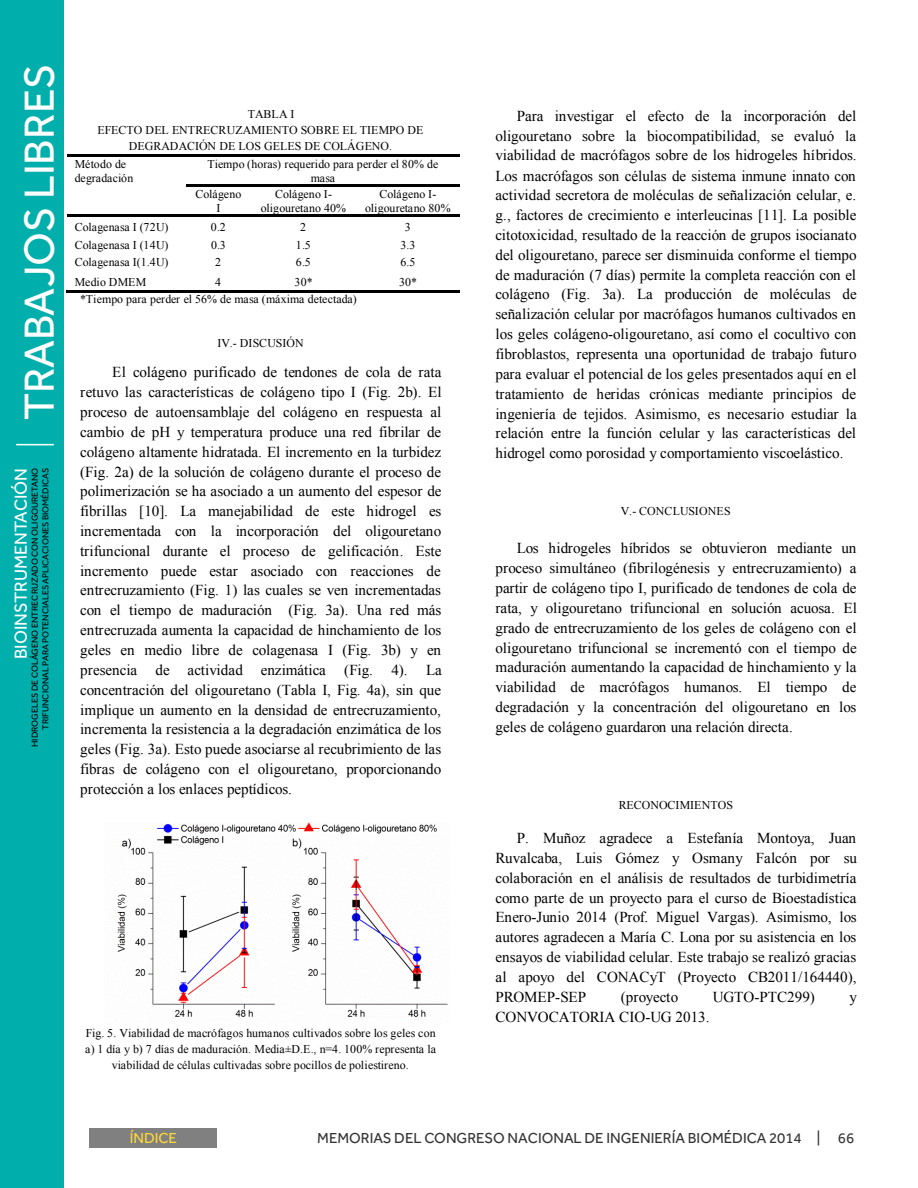
<style>
.page{position:relative;width:918px;height:1188px;background:#fff}
.page>*{position:absolute;margin:0;border:0;box-sizing:border-box;transform-origin:0 0}
.t1{font:43.5px "Effra";color:#fff}
.t2{font:18px "Effra";color:#fff}
.t3{font:15.15px/19.8px "Times New Roman";color:#000;text-align:justify}
.t4{font:15px "Effra";color:#333}
.t5{font:15px "Effra";color:#ffd839}
.t6{font:11.85px/13.6px "Times New Roman";letter-spacing:.005em;color:#000;text-align:center}
.t7{font:9px/10.8px "Effra";color:#000;text-align:right}
</style>
<div class="page">
<div style="left:89px;top:1128px;width:128px;height:20px;background:#808080"></div>
<div style="left:0;top:0;width:63px;height:1188px;background:#00afab"></div>
<hr style="left:16px;top:444px;width:38px;height:1px;background:#fff">
<hr style="left:67px;top:155px;width:120px;height:2px;background:#000">
<hr style="left:189px;top:155px;width:271px;height:2px;background:#000">
<hr style="left:187px;top:185px;width:64px;height:2px;background:#000">
<hr style="left:253px;top:185px;width:104px;height:2px;background:#000">
<hr style="left:359px;top:185px;width:101px;height:2px;background:#000">
<hr style="left:67px;top:214px;width:120px;height:3px;background:#000">
<hr style="left:189px;top:214px;width:62px;height:3px;background:#000">
<hr style="left:253px;top:214px;width:104px;height:3px;background:#000">
<hr style="left:359px;top:214px;width:101px;height:3px;background:#000">
<hr style="left:66px;top:290px;width:121px;height:3px;background:#000">
<hr style="left:188px;top:290px;width:63px;height:3px;background:#000">
<hr style="left:252px;top:290px;width:105px;height:3px;background:#000">
<hr style="left:358px;top:290px;width:102px;height:3px;background:#000">
<img style="left:117px;top:822px;width:331px;height:195px">
<p class="t1" style="left:14px;top:420px;width:358px;rotate:-90deg">TRABAJOS LIBRES</p>
<p class="t2" style="left:10px;top:659px;width:193px;rotate:-90deg">BIOINSTRUMENTACIÓN</p>
<p class="t7" style="left:29px;top:747px;width:280px;rotate:-90deg">HIDROGELES DE COLÁGENO ENTRECRUZADO CON OLIGOURETANO<br>TRIFUNCIONAL PARA POTENCIALES APLICACIONES BIOMÉDICAS</p>
<p class="t6" style="left:248px;top:107px;width:48px">TABLA I</p>
<p class="t6" style="left:98px;top:123px;width:327px">EFECTO DEL ENTRECRUZAMIENTO SOBRE EL TIEMPO DE</p>
<p class="t6" style="left:129px;top:139px;width:265px">DEGRADACIÓN DE LOS GELES DE COLÁGENO.</p>
<p class="t6" style="left:75px;top:157px;width:60px;text-align:left">Método de degradación</p>
<p class="t6" style="left:207px;top:157px;width:233px">Tiempo (horas) requerido para perder el 80% de masa</p>
<p class="t6" style="left:196px;top:187px;width:47px">Colágeno<br>I</p>
<p class="t6" style="left:261px;top:187px;width:87px">Colágeno I&shy;oligouretano 40%</p>
<p class="t6" style="left:365px;top:187px;width:87px">Colágeno I&shy;oligouretano 80%</p>
<p class="t6" style="left:75px;top:220px;width:95px">Colagenasa I (72U)</p>
<p class="t6" style="left:211px;top:220px;width:16px">0.2</p>
<p class="t6" style="left:300px;top:220px;width:7px">2</p>
<p class="t6" style="left:405px;top:220px;width:7px">3</p>
<p class="t6" style="left:75px;top:238px;width:95px">Colagenasa I (14U)</p>
<p class="t6" style="left:211px;top:238px;width:16px">0.3</p>
<p class="t6" style="left:296px;top:238px;width:16px">1.5</p>
<p class="t6" style="left:400px;top:238px;width:16px">3.3</p>
<p class="t6" style="left:75px;top:255px;width:95px">Colagenasa I(1.4U)</p>
<p class="t6" style="left:215px;top:255px;width:7px">2</p>
<p class="t6" style="left:296px;top:255px;width:16px">6.5</p>
<p class="t6" style="left:400px;top:255px;width:16px">6.5</p>
<p class="t6" style="left:75px;top:275px;width:73px">Medio DMEM</p>
<p class="t6" style="left:215px;top:275px;width:7px">4</p>
<p class="t6" style="left:295px;top:275px;width:20px">30*</p>
<p class="t6" style="left:399px;top:275px;width:20px">30*</p>
<p class="t6" style="left:80px;top:292px;width:278px">*Tiempo para perder el 56% de masa (máxima detectada)</p>
<p class="t6" style="left:217px;top:336px;width:88px">IV.- DISCUSIÓN</p>
<p class="t3" style="left:80px;top:362px;width:363px;text-indent:32px">El colágeno purificado de tendones de cola de rata retuvo las características de colágeno tipo I (Fig. 2b). El proceso de autoensamblaje del colágeno en respuesta al cambio de pH y temperatura produce una red fibrilar de colágeno altamente hidratada. El incremento en la turbidez (Fig. 2a) de la solución de colágeno durante el proceso de polimerización se ha asociado a un aumento del espesor de fibrillas [10]. La manejabilidad de este hidrogel es incrementada con la incorporación del oligouretano trifuncional durante el proceso de gelificación. Este incremento puede estar asociado con reacciones de entrecruzamiento (Fig. 1) las cuales se ven incrementadas con el tiempo de maduración (Fig. 3a). Una red más entrecruzada aumenta la capacidad de hinchamiento de los geles en medio libre de colagenasa I (Fig. 3b) y en presencia de actividad enzimática (Fig. 4). La concentración del oligouretano (Tabla I, Fig. 4a), sin que implique un aumento en la densidad de entrecruzamiento, incrementa la resistencia a la degradación enzimática de los geles (Fig. 3a). Esto puede asociarse al recubrimiento de las fibras de colágeno con el oligouretano, proporcionando protección a los enlaces peptídicos.</p>
<p class="t6" style="left:85px;top:1025px;width:352px;line-height:15.9px">Fig. 5. Viabilidad de macrófagos humanos cultivados sobre los geles con a) 1 día y b) 7 días de maduración. Media±D.E., n=4. 100% representa la viabilidad de células cultivadas sobre pocillos de poliestireno.</p>
<p class="t3" style="left:495px;top:106px;width:363px;text-indent:21px">Para investigar el efecto de la incorporación del oligouretano sobre la biocompatibilidad, se evaluó la viabilidad de macrófagos sobre de los hidrogeles híbridos.<br>Los macrófagos son células de sistema inmune innato con actividad secretora de moléculas de señalización celular, e. g., factores de crecimiento e interleucinas [11]. La posible citotoxicidad, resultado de la reacción de grupos isocianato del oligouretano, parece ser disminuida conforme el tiempo de maduración (7 días) permite la completa reacción con el colágeno (Fig. 3a). La producción de moléculas de señalización celular por macrófagos humanos cultivados en los geles colágeno-oligouretano, así como el cocultivo con fibroblastos, representa una oportunidad de trabajo futuro para evaluar el potencial de los geles presentados aquí en el tratamiento de heridas crónicas mediante principios de ingeniería de tejidos. Asimismo, es necesario estudiar la relación entre la función celular y las características del hidrogel como porosidad y comportamiento viscoelástico.</p>
<p class="t6" style="left:621px;top:504px;width:111px">V.- CONCLUSIONES</p>
<p class="t3" style="left:496px;top:538px;width:363px;text-indent:21px">Los hidrogeles híbridos se obtuvieron mediante un proceso simultáneo (fibrilogénesis y entrecruzamiento) a partir de colágeno tipo I, purificado de tendones de cola de rata, y oligouretano trifuncional en solución acuosa. El grado de entrecruzamiento de los geles de colágeno con el oligouretano trifuncional se incrementó con el tiempo de maduración aumentando la capacidad de hinchamiento y la viabilidad de macrófagos humanos. El tiempo de degradación y la concentración del oligouretano en los geles de colágeno guardaron una relación directa.</p>
<p class="t6" style="left:619px;top:798px;width:116px">RECONOCIMIENTOS</p>
<p class="t3" style="left:496px;top:828px;width:363px;text-indent:21px">P. Muñoz agradece a Estefanía Montoya, Juan Ruvalcaba, Luis Gómez y Osmany Falcón por su colaboración en el análisis de resultados de turbidimetría como parte de un proyecto para el curso de Bioestadística Enero-Junio 2014 (Prof. Miguel Vargas). Asimismo, los autores agradecen a María C. Lona por su asistencia en los ensayos de viabilidad celular. Este trabajo se realizó gracias al apoyo del CONACyT (Proyecto CB2011/164440), PROMEP-SEP</p>
<p class="t3" style="left:621px;top:987px;width:59px">(proyecto</p>
<p class="t3" style="left:713px;top:987px;width:103px">UGTO-PTC299)</p>
<p class="t3" style="left:849px;top:987px;width:9px">y</p>
<p class="t3" style="left:496px;top:1007px;width:216px">CONVOCATORIA CIO-UG 2013.</p>
<p class="t5" style="left:130px;top:1129px;width:49px">ÍNDICE</p>
<p class="t4" style="left:317px;top:1129px;width:539px">MEMORIAS DEL CONGRESO NACIONAL DE INGENIERÍA BIOMÉDICA 2014 | 66</p>
</div>
